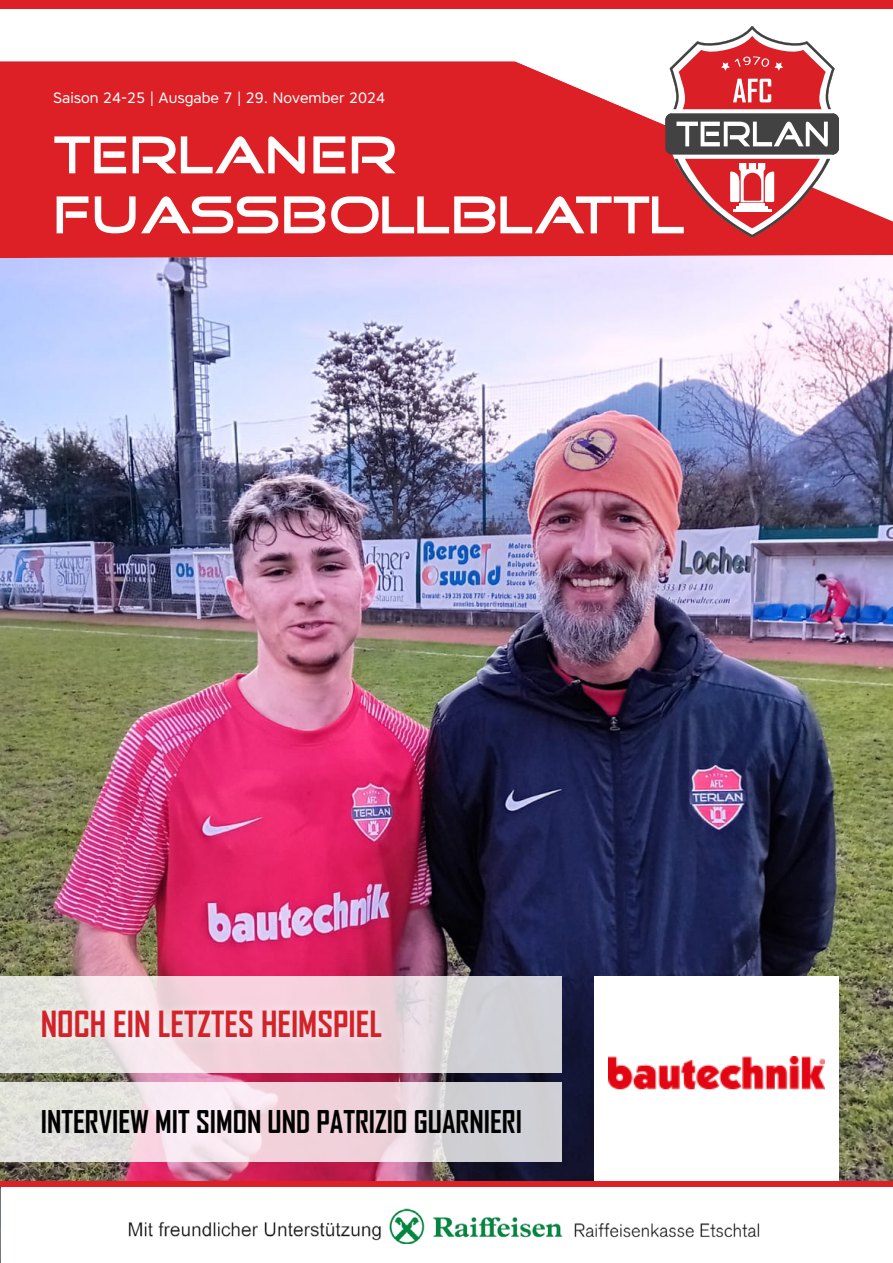
<style>
.page{position:relative;width:893px;height:1263px;background:#fff}
.page>*{position:absolute;margin:0;border:0;box-sizing:border-box;transform-origin:0 0}
.t1{font:54px "Good Times";color:#fff}
.t2{font:700 34.5px "Agency FB";color:#d2232a}
.t3{font:700 30px "Agency FB";color:#000}
.t4{font:15px "Core Sans A45";color:#fff}
</style>
<div class="page">
<div style="left:0;top:0;width:893px;height:9px;background:#dd1f26"></div>
<img style="left:128px;top:1208px;width:632px;height:35px">
<img style="left:0;top:1186px;width:1px;height:77px">
<svg style="left:0;top:62px;width:893px;height:193px;fill:#dd1f26"></svg>
<svg style="left:665px;top:26px;width:174px;height:211px"></svg>
<img style="left:0;top:255px;width:893px;height:926px">
<svg style="left:0;top:976px;width:561px;height:97px"></svg>
<div style="left:32px;top:1001px;width:358px;height:45px;background:#fff;opacity:.75"></div>
<svg style="left:0;top:1082px;width:561px;height:80px"></svg>
<div style="left:595px;top:976px;width:244px;height:212px;background:#fff"></div>
<img style="left:609px;top:1056px;width:216px;height:34px">
<div style="left:0;top:1181px;width:893px;height:5px;background:#dd1f26"></div>
<p class="t4" style="left:53px;top:88px;width:333px">Saison 24-25 | Ausgabe 7 | 29. November 2024</p>
<p class="t1" style="left:53px;top:129px;width:347px">TERLANER</p>
<p class="t1" style="left:53px;top:189px;width:633px">FUAßBOLLBLATTL</p>
<p class="t2" style="left:41px;top:1003px;width:343px">NOCH EIN LETZTES HEIMSPIEL</p>
<p class="t3" style="left:41px;top:1103px;width:483px">INTERVIEW MIT SIMON UND PATRIZIO GUARNIERI</p>
</div>
